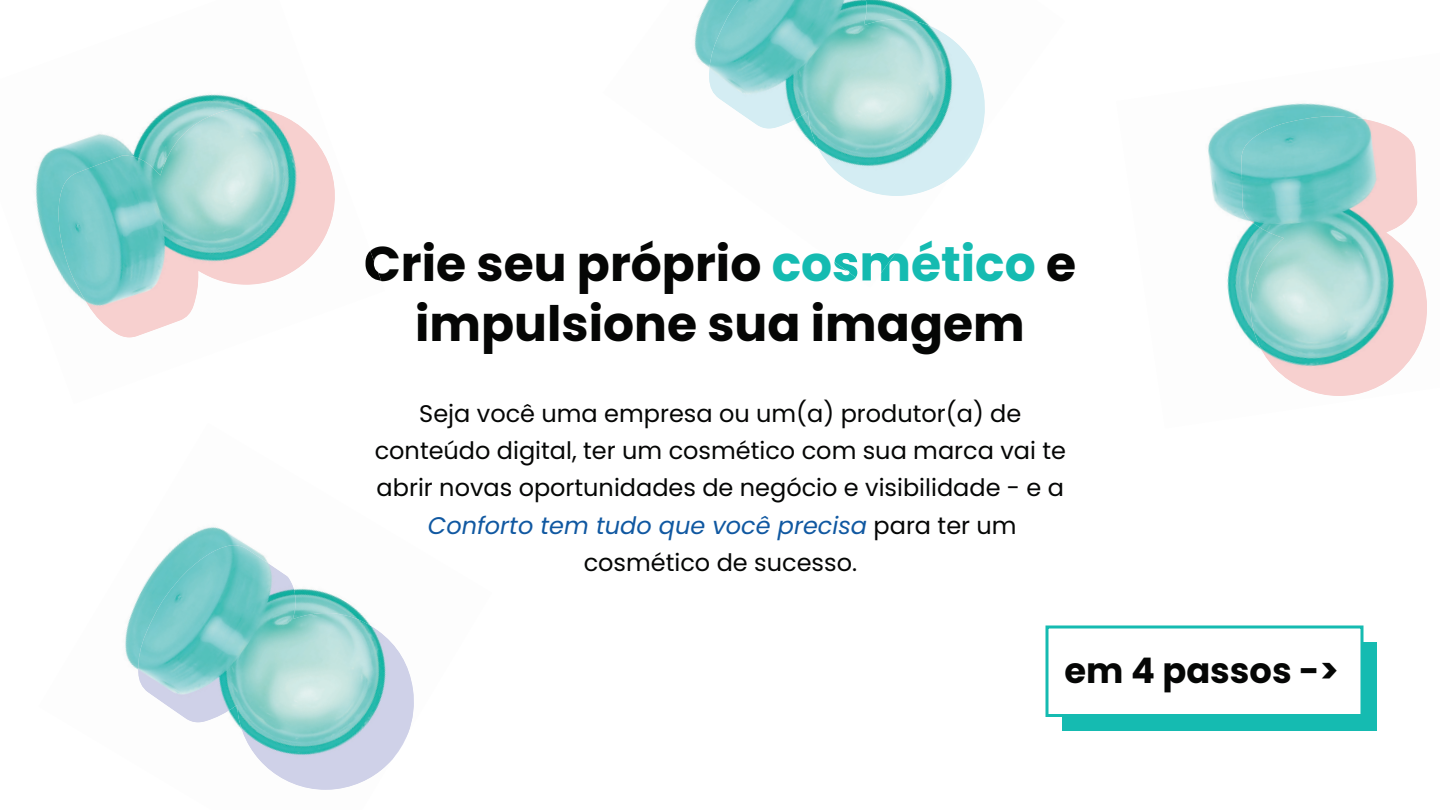
<style>
.page{position:relative;width:1440px;height:810px;background:#fff}
.page>*{position:absolute;margin:0;border:0;box-sizing:border-box;transform-origin:0 0}
.t1{font:700 48.75px/60px "Poppins";color:#050605;text-align:center}
.t2{font:700 35.25px "Poppins";color:#050605}
.t3{font:24px/37.5px "Poppins";color:#050605;text-align:center}
.s1{color:#15bbb1}
.s2{font-style:italic;color:#1058a1}
</style>
<div class="page">
<div style="left:1062px;top:642px;width:315px;height:88px;background:#15bbb1"></div>
<div style="left:1047px;top:627px;width:315px;height:89px;background:#fff"></div>
<div style="left:1046px;top:626px;width:318px;height:91px;border:3px solid #15bbb1"></div>
<img style="left:35px;top:94px;width:224px;height:244px">
<img style="left:58px;top:108px;width:277px;height:229px">
<img style="left:365px;top:250px;width:17px;height:31px">
<img style="left:694px;top:0;width:15px;height:68px">
<img style="left:709px;top:0;width:276px;height:196px">
<img style="left:824px;top:252px;width:72px;height:29px">
<img style="left:1207px;top:103px;width:152px;height:224px">
<img style="left:1240px;top:116px;width:187px;height:280px">
<img style="left:125px;top:527px;width:122px;height:143px">
<img style="left:138px;top:545px;width:276px;height:245px">
<h1 class="t1" style="left:364px;top:234px;width:714px">Crie seu próprio <span class="s1">cosmético</span> e impulsione sua imagem</h1>
<p class="t3" style="left:375px;top:394px;width:693px">Seja você uma empresa ou um(a) produtor(a) de conteúdo digital, ter um cosmético com sua marca vai te abrir novas oportunidades de negócio e visibilidade - e a <span class="s2">Conforto tem tudo que você precisa</span> para ter um cosmético de sucesso.</p>
<h2 class="t2" style="left:1065px;top:650px;width:276px">em 4 passos -&gt;</h2>
</div>
